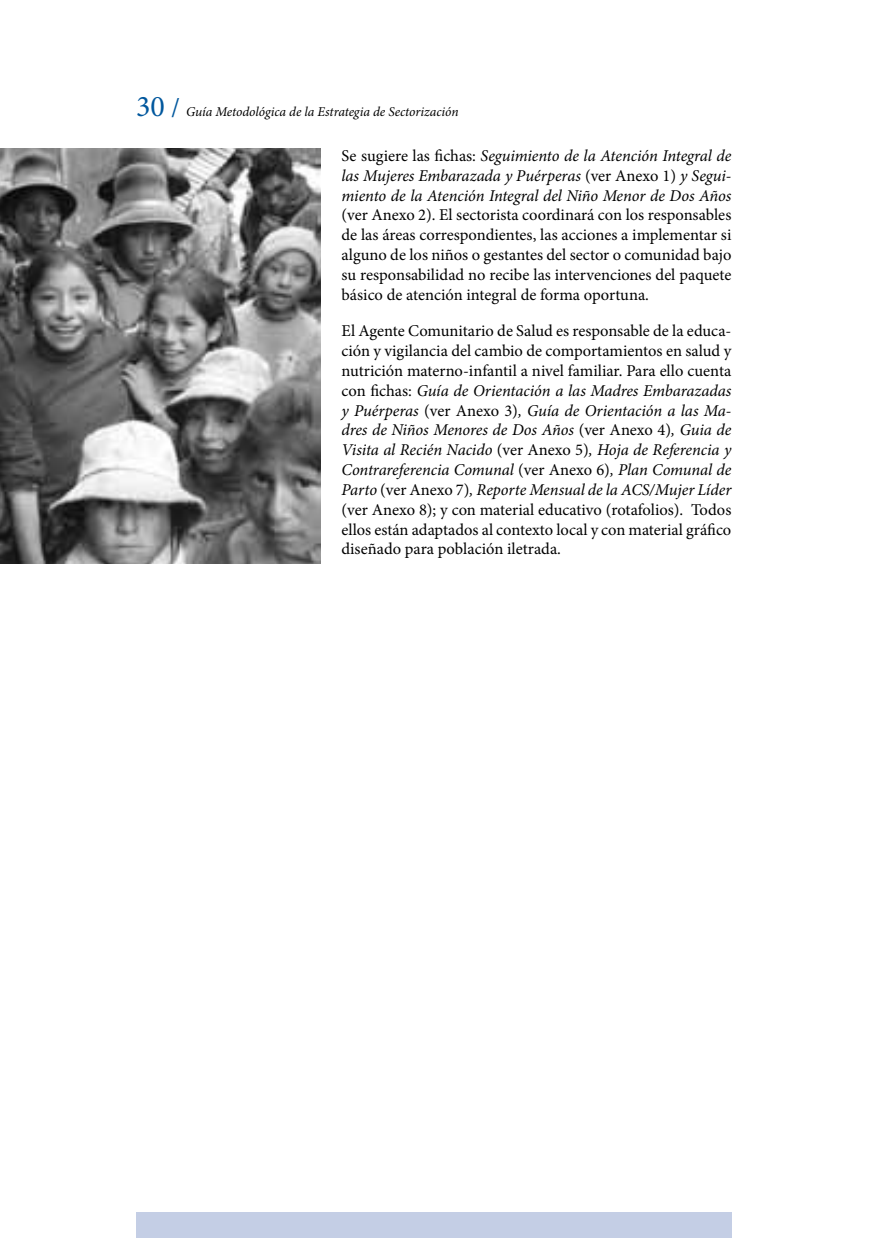
<style>
.page{position:relative;width:876px;height:1238px;background:#fff}
.page>*{position:absolute;margin:0;border:0;box-sizing:border-box;transform-origin:0 0}
.t1{font:16.5px/19.8px "Minion Pro";color:#000;text-align:justify}
.t2{font:italic 16.5px/19.8px "Minion Pro";letter-spacing:-.01em;color:#000;text-align:justify}
.t3{font:italic 13.5px "Minion Pro";letter-spacing:-.005em;color:#000}
.s1{font-style:normal;font-size:30px;color:#00579d}
.s2{font-style:normal;font-size:27px;color:#00579d}
.s3{font-style:normal}
.s4{font-style:italic}
</style>
<div class="page">
<div style="left:136px;top:1212px;width:595px;height:25px;background:#c4cee5"></div>
<img style="left:0;top:149px;width:320px;height:414px">
<p class="t3" style="left:136px;top:102px;width:324px"><span class="s1">30</span> <span class="s2">/</span> Guía Metodológica de la Estrategia de Sectorización</p>
<p class="t2" style="left:341px;top:146px;width:391px"><span class="s3">Se sugiere las fichas:</span> Seguimiento de la Atención Integral de las Mujeres Embarazada y Puérperas <span class="s3">(ver Anexo 1)</span> y Segui&shy;miento de la Atención Integral del Niño Menor de Dos Años</p>
<p class="t1" style="left:341px;top:205px;width:391px">(ver Anexo 2). El sectorista coordinará con los responsables de las áreas correspondientes, las acciones a implementar si alguno de los niños o gestantes del sector o comunidad bajo su responsabilidad no recibe las intervenciones del paquete básico de atención integral de forma oportuna.</p>
<p class="t1" style="left:341px;top:321px;width:391px">El Agente Comunitario de Salud es responsable de la educa&shy;ción y vigilancia del cambio de comportamientos en salud y nutrición materno-infantil a nivel familiar. Para ello cuenta con fichas: <span class="s4">Guía de Orientación a las Madres Embarazadas y Puérperas</span> (ver Anexo 3)<span class="s4">, Guía de Orientación a las Ma&shy;dres de Niños Menores de Dos Años</span> (ver Anexo 4)<span class="s4">, Guia de Visita al Recién Nacido</span> (ver Anexo 5)<span class="s4">, Hoja de Referencia y Contrareferencia Comunal</span> (ver Anexo 6)<span class="s4">, Plan Comunal de Parto</span> (ver Anexo 7)<span class="s4">, Reporte Mensual de la ACS/Mujer Líder </span>(ver Anexo 8); y con material educativo (rotafolios). Todos ellos están adaptados al contexto local y con material gráfico diseñado para población iletrada.</p>
</div>
